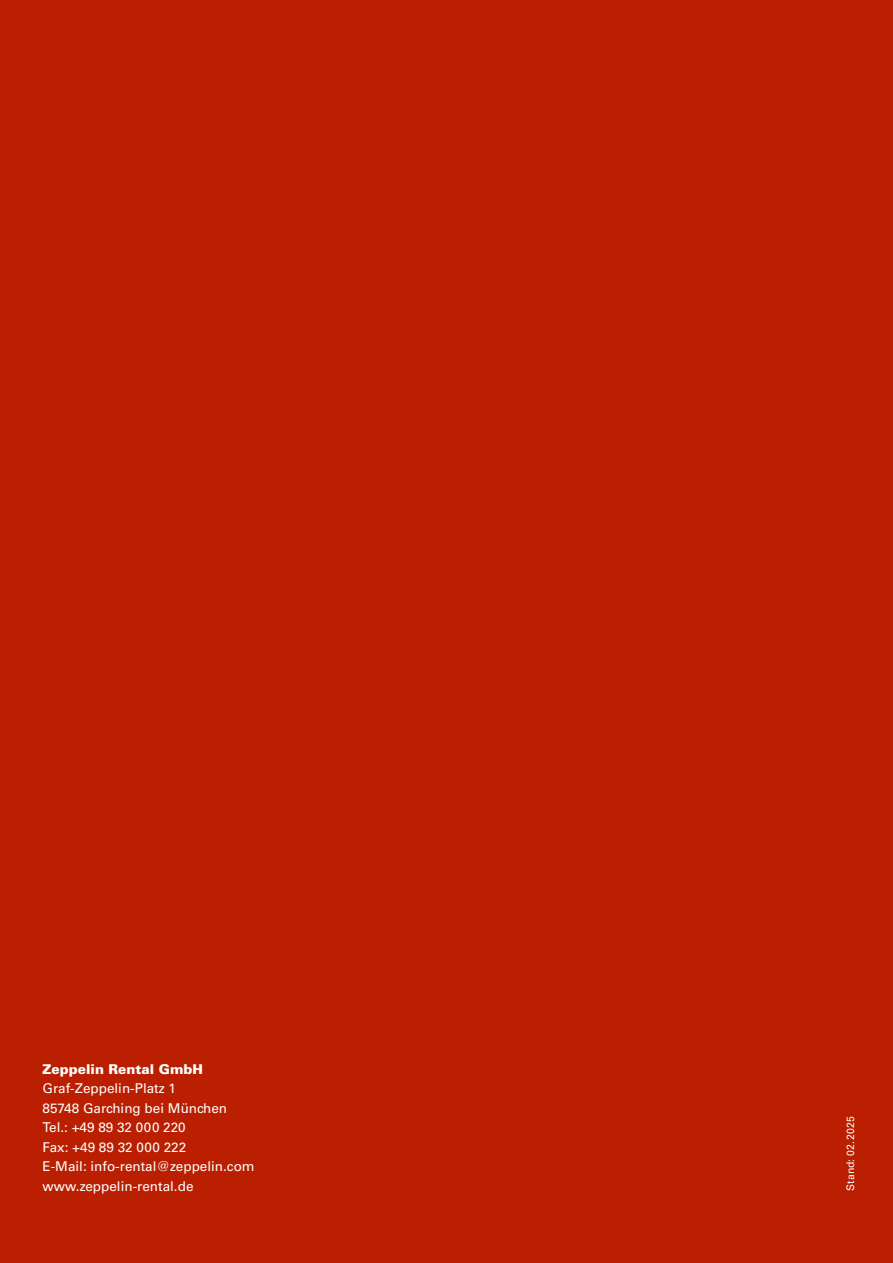
<style>
.page{position:relative;width:893px;height:1263px;background:#ba1f01}
.page>*{position:absolute;margin:0;border:0;box-sizing:border-box;transform-origin:0 0}
.t1{font:13.5px/19.5px "Univers LT Pro 55 Roman";color:#fff}
.t2{font:900 13.5px "Univers LT Pro 75";color:#fff}
.t3{font:10.5px "Univers LT Pro 55 Roman";color:#fff}
</style>
<div class="page">
<p class="t2" style="left:43px;top:1059px;width:162px">Zeppelin Rental GmbH</p>
<p class="t1" style="left:43px;top:1078px;width:214px">Graf-Zeppelin-Platz 1<br>85748 Garching bei München<br>Tel.: +49 89 32 000 220<br>Fax: +49 89 32 000 222<br>E-Mail: info-rental@zeppelin.com www.zeppelin-rental.de</p>
<p class="t3" style="left:843px;top:1191px;width:76px;rotate:-90deg">Stand: 02.2025</p>
</div>
